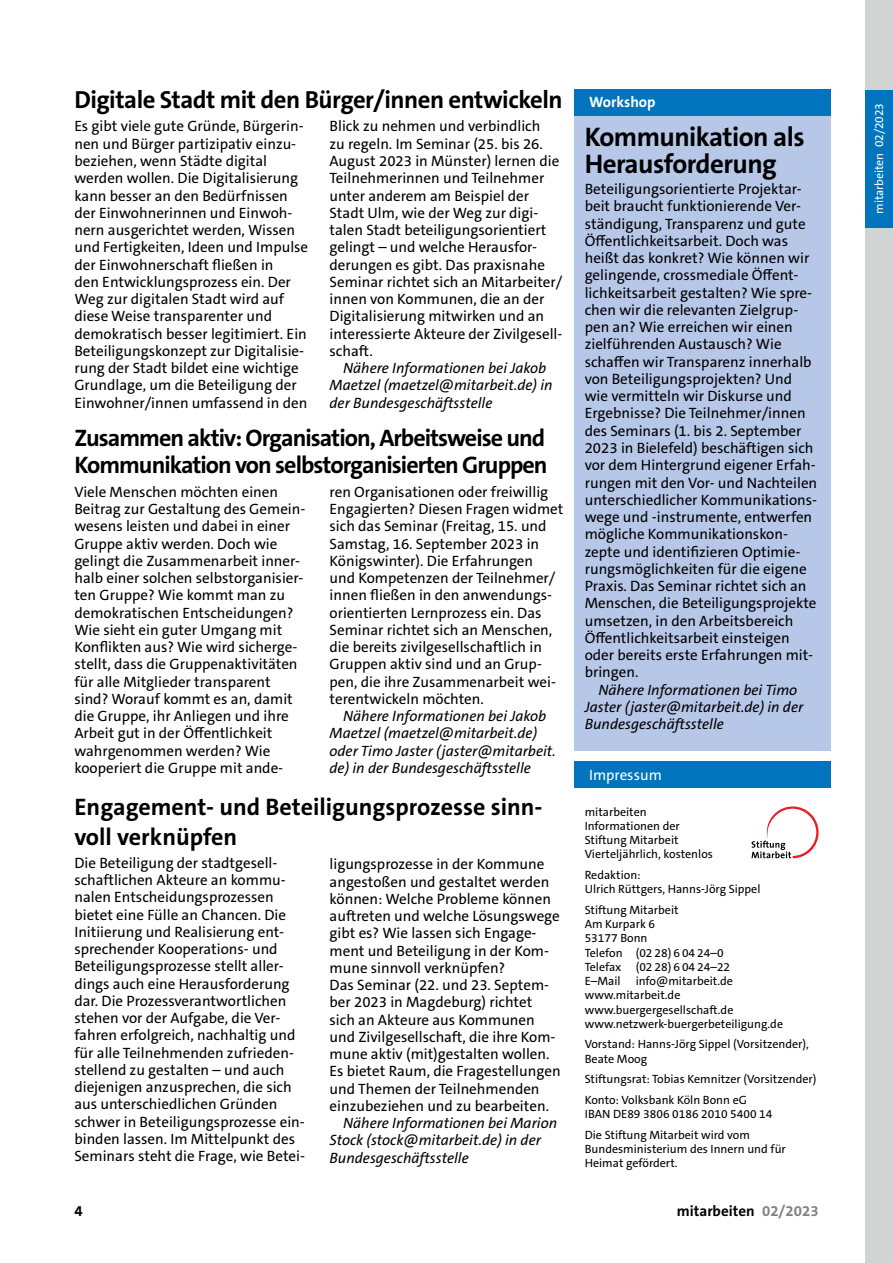
<style>
.page{position:relative;width:893px;height:1263px;background:#fff}
.page>*{position:absolute;margin:0;border:0;box-sizing:border-box;transform-origin:0 0}
.t1{font:700 27px/27px "The Sans C5";letter-spacing:-.02em;color:#000}
.t2{font:700 24.75px "The Sans C5";letter-spacing:-.02em;color:#000}
.t3{font:700 24px/27px "The Sans C5";letter-spacing:-.04em;color:#000}
.t4{font:700 24px/30px "The Sans C5";color:#000}
.t5{font:15px/17.2px "The Sans C5";color:#000}
.t6{font:italic 15px/17.2px "The Sans C5";color:#000}
.t7{font:700 15px "The Sans C5";color:#000}
.t8{font:15px "The Sans C5";color:#fff}
.t9{font:700 15px "The Sans C5";color:#fff}
.t10{font:12px/14.2px "The Sans C5";color:#000}
.t11{font:12px "The Sans C5";letter-spacing:-.01em;color:#fff}
.s1{color:#808285}
</style>
<div class="page">
<div style="left:574px;top:89px;width:257px;height:661px;background:#b6c7e7"></div>
<div style="left:574px;top:762px;width:257px;height:26px;background:#0074bc"></div>
<div style="left:865px;top:89px;width:28px;height:140px;background:#0074bc"></div>
<div style="left:865px;top:0;width:28px;height:89px;background:#d1d3d4"></div>
<div style="left:865px;top:229px;width:28px;height:1034px;background:#d1d3d4"></div>
<svg style="left:751px;top:806px;width:68px;height:52px"></svg>
<div style="left:574px;top:89px;width:257px;height:27px;background:#0074bc"></div>
<h2 class="t2" style="left:74px;top:83px;width:490px">Digitale Stadt mit den Bürger/innen entwickeln</h2>
<p class="t5" style="left:74px;top:118px;width:235px">Es gibt viele gute Gründe, Bürgerin&shy;nen und Bürger partizipativ einzu&shy;beziehen, wenn Städte digital werden wollen. Die Digitalisierung kann besser an den Bedürfnissen der Einwohnerinnen und Einwoh&shy;nern ausgerichtet werden, Wissen und Fertigkeiten, Ideen und Impulse der Einwohnerschaft fließen in<br>den Entwicklungsprozess ein. Der Weg zur digitalen Stadt wird auf diese Weise transparenter und demokratisch besser legitimiert. Ein Beteiligungskonzept zur Digitalisie&shy;rung der Stadt bildet eine wichtige Grundlage, um die Beteiligung der Einwohner/innen umfassend in den</p>
<p class="t5" style="left:330px;top:118px;width:234px">Blick zu nehmen und verbindlich<br>zu regeln. Im Seminar (25. bis 26.<br>August 2023 in Münster) lernen die<br>Teilnehmerinnen und Teilnehmer unter anderem am Beispiel der<br>Stadt Ulm, wie der Weg zur digi&shy;talen Stadt beteiligungsorientiert gelingt – und welche Herausfor&shy;derungen es gibt. Das praxisnahe<br>Seminar richtet sich an Mitarbeiter/ innen von Kommunen, die an der<br>Digitalisierung mitwirken und an interessierte Akteure der Zivilgesell&shy;schaft.</p>
<p class="t6" style="left:330px;top:359px;width:225px;text-indent:14px">Nähere Informationen bei Jakob<br>Maetzel (maetzel@mitarbeit.de) in der Bundesgeschäftsstelle</p>
<h3 class="t3" style="left:74px;top:424px;width:475px">Zusammen aktiv: Organisation, Arbeitsweise und<br>Kommunikation von selbstorganisierten Gruppen</h3>
<p class="t5" style="left:74px;top:483px;width:233px">Viele Menschen möchten einen<br>Beitrag zur Gestaltung des Gemein&shy;wesens leisten und dabei in einer<br>Gruppe aktiv werden. Doch wie gelingt die Zusammenarbeit inner&shy;halb einer solchen selbstorganisier&shy;ten Gruppe? Wie kommt man zu demokratischen Entscheidungen?<br>Wie sieht ein guter Umgang mit<br>Konflikten aus? Wie wird sicherge&shy;stellt, dass die Gruppenaktivitäten für alle Mitglieder transparent sind? Worauf kommt es an, damit die Gruppe, ihr Anliegen und ihre<br>Arbeit gut in der Öffentlichkeit wahrgenommen werden? Wie kooperiert die Gruppe mit ande-</p>
<p class="t5" style="left:330px;top:483px;width:235px">ren Organisationen oder freiwillig Engagierten? Diesen Fragen widmet sich das Seminar (Freitag, 15. und Samstag, 16. September 2023 in Königswinter). Die Erfahrungen<br>und Kompetenzen der Teilnehmer/ innen fließen in den anwendungs&shy;orientierten Lernprozess ein. Das Seminar richtet sich an Menschen, die bereits zivilgesellschaftlich in Gruppen aktiv sind und an Grup&shy;pen, die ihre Zusammenarbeit wei&shy;terentwickeln möchten.</p>
<p class="t6" style="left:330px;top:708px;width:228px;text-indent:14px">Nähere Informationen bei Jakob Maetzel (maetzel@mitarbeit.de) oder Timo Jaster (jaster@mitarbeit. de) in der Bundesgeschäftsstelle</p>
<h3 class="t4" style="left:74px;top:792px;width:470px">Engagement- und Beteiligungsprozesse sinn&shy;voll verknüpfen</h3>
<p class="t5" style="left:74px;top:854px;width:232px">Die Beteiligung der stadtgesell&shy;schaftlichen Akteure an kommu&shy;nalen Entscheidungsprozessen bietet eine Fülle an Chancen. Die Initiierung und Realisierung ent&shy;sprechender Kooperations- und Beteiligungsprozesse stellt aller&shy;dings auch eine Herausforderung dar. Die Prozessverantwortlichen stehen vor der Aufgabe, die Ver&shy;fahren erfolgreich, nachhaltig und für alle Teilnehmenden zufrieden&shy;stellend zu gestalten – und auch diejenigen anzusprechen, die sich aus unterschiedlichen Gründen schwer in Beteiligungsprozesse ein&shy;binden lassen. Im Mittelpunkt des Seminars steht die Frage, wie Betei-</p>
<p class="t5" style="left:330px;top:856px;width:233px">ligungsprozesse in der Kommune angestoßen und gestaltet werden können: Welche Probleme können auftreten und welche Lösungswege gibt es? Wie lassen sich Engage&shy;ment und Beteiligung in der Kom&shy;mune sinnvoll verknüpfen?<br>Das Seminar (22. und 23. Septem&shy;ber 2023 in Magdeburg) richtet sich an Akteure aus Kommunen und Zivilgesellschaft, die ihre Kom&shy;mune aktiv (mit)gestalten wollen.<br>Es bietet Raum, die Fragestellungen und Themen der Teilnehmenden einzubeziehen und zu bearbeiten.</p>
<p class="t6" style="left:330px;top:1114px;width:229px;text-indent:14px">Nähere Informationen bei Marion<br>Stock (stock@mitarbeit.de) in der<br>Bundesgeschäftsstelle</p>
<p class="t9" style="left:589px;top:93px;width:68px">Workshop</p>
<h1 class="t1" style="left:585px;top:123px;width:222px">Kommunikation als<br>Herausforderung</h1>
<p class="t5" style="left:585px;top:181px;width:234px">Beteiligungsorientierte Projektar&shy;beit braucht funktionierende Ver&shy;ständigung, Transparenz und gute Öffentlichkeitsarbeit. Doch was heißt das konkret? Wie können wir gelingende, crossmediale Öffent&shy;lichkeitsarbeit gestalten? Wie spre&shy;chen wir die relevanten Zielgrup&shy;pen an? Wie erreichen wir einen zielführenden Austausch? Wie schaffen wir Transparenz innerhalb von Beteiligungsprojekten? Und wie vermitteln wir Diskurse und Ergebnisse? Die Teilnehmer/innen des Seminars (1. bis 2. September 2023 in Bielefeld) beschäftigen sich vor dem Hintergrund eigener Erfah&shy;rungen mit den Vor- und Nachteilen unterschiedlicher Kommunikations&shy;wege und -instrumente, entwerfen mögliche Kommunikationskon&shy;zepte und identifizieren Optimie&shy;rungsmöglichkeiten für die eigene Praxis. Das Seminar richtet sich an Menschen, die Beteiligungsprojekte umsetzen, in den Arbeitsbereich Öffentlichkeitsarbeit einsteigen oder bereits erste Erfahrungen mit&shy;bringen.</p>
<p class="t6" style="left:585px;top:681px;width:220px;text-indent:14px">Nähere Informationen bei Timo<br>Jaster (jaster@mitarbeit.de) in der<br>Bundesgeschäftsstelle</p>
<p class="t8" style="left:589px;top:765px;width:74px">Impressum</p>
<p class="t10" style="left:585px;top:804px;width:130px">mitarbeiten<br>Informationen der<br>Stiftung Mitarbeit<br>Vierteljährlich, kostenlos</p>
<p class="t10" style="left:585px;top:868px;width:177px">Redaktion:<br>Ulrich Rüttgers, Hanns-Jörg Sippel</p>
<p class="t10" style="left:585px;top:903px;width:147px">Stiftung Mitarbeit<br>Am Kurpark 6<br>53177 Bonn<br>Telefon (02 28) 6 04 24–0<br>Telefax (02 28) 6 04 24–22<br>E–Mail</p>
<p class="t10" style="left:585px;top:974px;width:200px;text-indent:51px">info@mitarbeit.de www.mitarbeit.de www.buergergesellschaft.de www.netzwerk-buergerbeteiligung.de</p>
<p class="t10" style="left:585px;top:1037px;width:226px">Vorstand: Hanns-Jörg Sippel (Vorsitzender),<br>Beate Moog</p>
<p class="t10" style="left:585px;top:1069px;width:233px;line-height:20.7px">Stiftungsrat: Tobias Kemnitzer (Vorsitzender)<br>Konto: Volksbank Köln Bonn eG</p>
<p class="t10" style="left:585px;top:1104px;width:189px;line-height:20.7px">IBAN DE89 3806 0186 2010 5400 14<br>Die Stiftung Mitarbeit wird vom</p>
<p class="t10" style="left:585px;top:1142px;width:203px">Bundesministerium des Innern und für<br>Heimat gefördert.</p>
<p class="t7" style="left:74px;top:1201px;width:10px">4</p>
<p class="t7" style="left:677px;top:1201px;width:143px">mitarbeiten <span class="s1">02/2023</span></p>
<p class="t11" style="left:871px;top:214px;width:112px;rotate:-90deg">mitarbeiten 02/2023</p>
</div>
